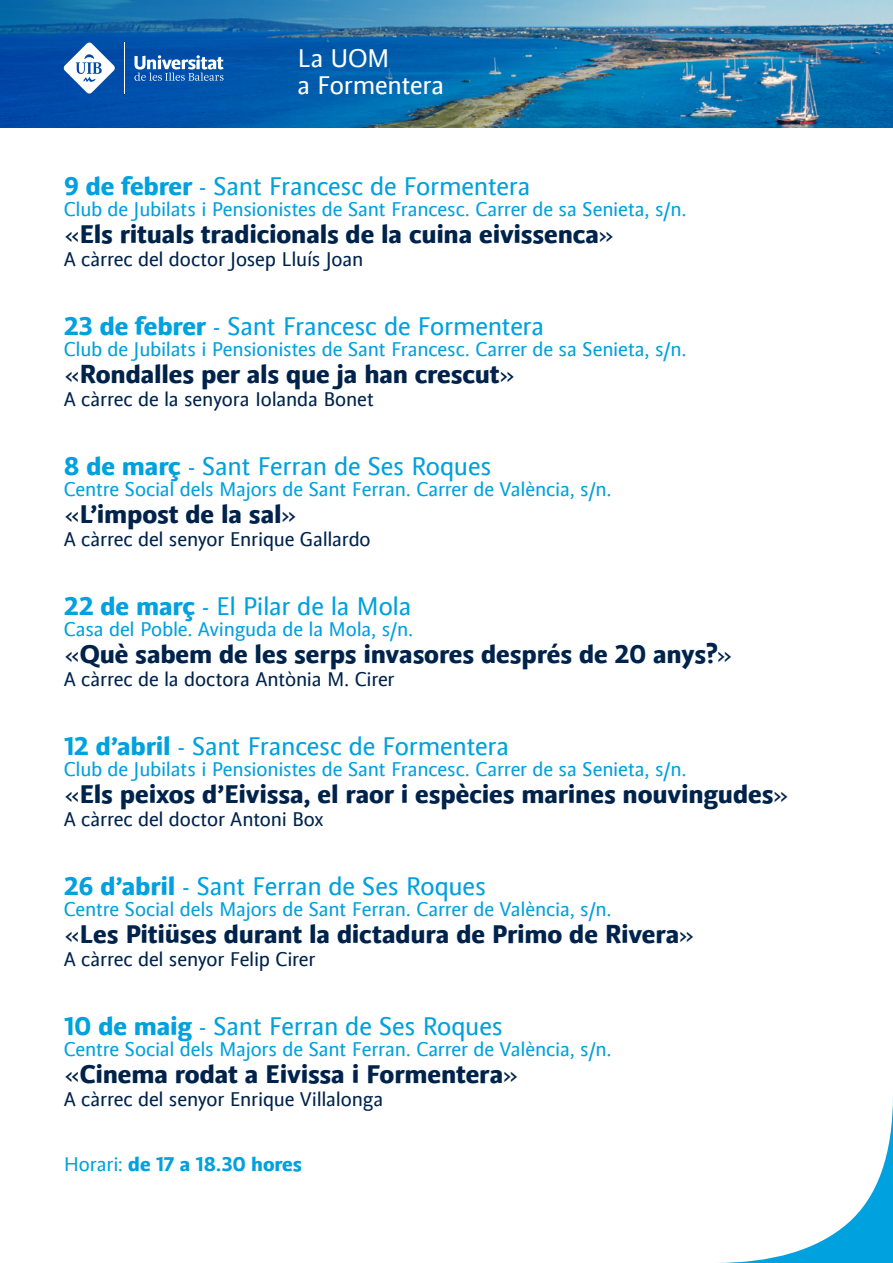
<style>
.page{position:relative;width:893px;height:1263px;background:#fff}
.page>*{position:absolute;margin:0;border:0;box-sizing:border-box;transform-origin:0 0}
.t1{font:700 27px "UI Bsans";letter-spacing:-.005em;color:#00234b}
.t2{font:27px "UI Bsans";letter-spacing:-.01em;color:#00a1df}
.t3{font:27px/27px "UI Bsans";letter-spacing:-.01em;color:#fff}
.t4{font:21px "UI Bsans";letter-spacing:-.01em;color:#00a1df}
.t5{font:21px "UI Bsans";letter-spacing:-.01em;color:#00234b}
.t6{font:700 21px "UI Bsans";letter-spacing:-.005em;color:#00a1df}
.s1{font-weight:700}
.s2{font-weight:400}
</style>
<div class="page">
<svg style="left:718px;top:1097px;width:175px;height:166px"></svg>
<img style="left:0;top:0;width:893px;height:128px">
<hr style="left:124px;top:43px;width:1px;height:51px;background:#fff">
<svg style="left:134px;top:55px;width:90px;height:26px"></svg>
<svg style="left:63px;top:42px;width:52px;height:52px"></svg>
<p class="t3" style="left:298px;top:44px;width:148px">La UOM<br>a Formentera</p>
<p class="t2" style="left:64px;top:171px;width:468px"><span class="s1">9 de febrer</span> - Sant Francesc de Formentera</p>
<p class="t4" style="left:64px;top:197px;width:624px">Club de Jubilats i Pensionistes de Sant Francesc. Carrer de sa Senieta, s/n.</p>
<p class="t1" style="left:64px;top:218px;width:552px"><span class="s2">«</span>Els rituals tradicionals de la cuina eivissenca<span class="s2">»</span></p>
<p class="t5" style="left:64px;top:247px;width:301px">A càrrec del doctor Josep Lluís Joan</p>
<p class="t2" style="left:64px;top:311px;width:482px"><span class="s1">23 de febrer</span> - Sant Francesc de Formentera</p>
<p class="t4" style="left:64px;top:337px;width:624px">Club de Jubilats i Pensionistes de Sant Francesc. Carrer de sa Senieta, s/n.</p>
<p class="t1" style="left:64px;top:358px;width:453px"><span class="s2">«</span>Rondalles per als que ja han crescut<span class="s2">»</span></p>
<p class="t5" style="left:64px;top:387px;width:312px">A càrrec de la senyora Iolanda Bonet</p>
<p class="t2" style="left:64px;top:451px;width:429px"><span class="s1">8 de març</span> - Sant Ferran de Ses Roques</p>
<p class="t4" style="left:64px;top:477px;width:549px">Centre Social dels Majors de Sant Ferran. Carrer de València, s/n.</p>
<p class="t1" style="left:64px;top:498px;width:235px"><span class="s2">«</span>L’impost de la sal<span class="s2">»</span></p>
<p class="t5" style="left:64px;top:527px;width:308px">A càrrec del senyor Enrique Gallardo</p>
<p class="t2" style="left:64px;top:591px;width:349px"><span class="s1">22 de març</span> - El Pilar de la Mola</p>
<p class="t4" style="left:64px;top:617px;width:351px">Casa del Poble. Avinguda de la Mola, s/n.</p>
<p class="t1" style="left:64px;top:638px;width:670px"><span class="s2">«</span>Què sabem de les serps invasores després de 20 anys?<span class="s2">»</span></p>
<p class="t5" style="left:64px;top:667px;width:332px">A càrrec de la doctora Antònia M. Cirer</p>
<p class="t2" style="left:64px;top:731px;width:447px"><span class="s1">12 d’abril</span> - Sant Francesc de Formentera</p>
<p class="t4" style="left:64px;top:757px;width:624px">Club de Jubilats i Pensionistes de Sant Francesc. Carrer de sa Senieta, s/n.</p>
<p class="t1" style="left:64px;top:778px;width:727px"><span class="s2">«</span>Els peixos d’Eivissa, el raor i espècies marines nouvingudes<span class="s2">»</span></p>
<p class="t5" style="left:64px;top:807px;width:261px">A càrrec del doctor Antoni Box</p>
<p class="t2" style="left:64px;top:871px;width:424px"><span class="s1">26 d’abril</span> - Sant Ferran de Ses Roques</p>
<p class="t4" style="left:64px;top:897px;width:549px">Centre Social dels Majors de Sant Ferran. Carrer de València, s/n.</p>
<p class="t1" style="left:64px;top:918px;width:632px"><span class="s2">«</span>Les Pitiüses durant la dictadura de Primo de Rivera<span class="s2">»</span></p>
<p class="t5" style="left:64px;top:947px;width:253px">A càrrec del senyor Felip Cirer</p>
<p class="t2" style="left:64px;top:1011px;width:441px"><span class="s1">10 de maig</span> - Sant Ferran de Ses Roques</p>
<p class="t4" style="left:64px;top:1037px;width:549px">Centre Social dels Majors de Sant Ferran. Carrer de València, s/n.</p>
<p class="t1" style="left:64px;top:1058px;width:456px"><span class="s2">«</span>Cinema rodat a Eivissa i Formentera<span class="s2">»</span></p>
<p class="t5" style="left:64px;top:1087px;width:321px">A càrrec del senyor Enrique Villalonga</p>
<p class="t6" style="left:64px;top:1151px;width:240px"><span class="s2">Horari:</span> de 17 a 18.30 hores</p>
</div>
